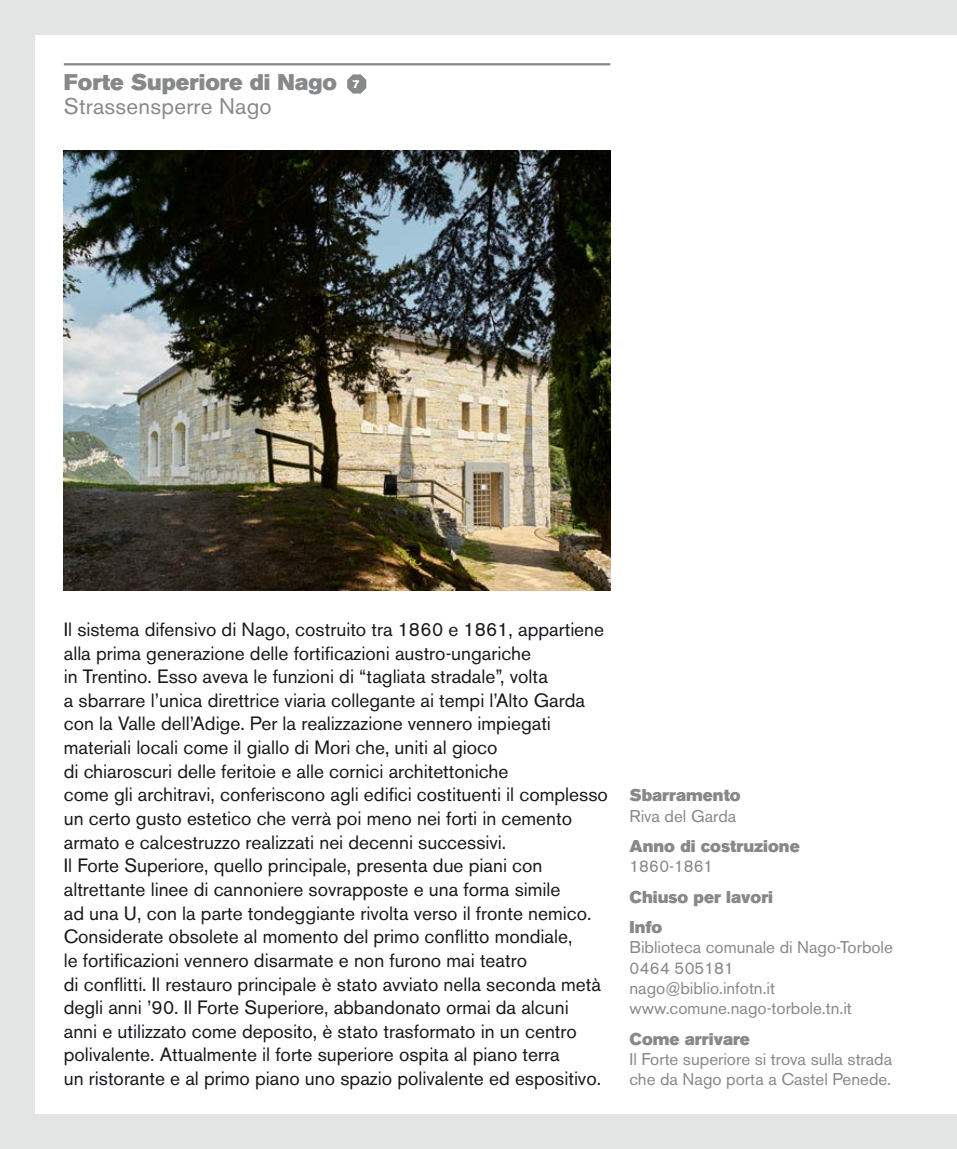
<style>
.page{position:relative;width:957px;height:1149px;background:#fff}
.page>*{position:absolute;margin:0;border:0;box-sizing:border-box;transform-origin:0 0}
.t1{font:22.5px "Akzidenz Grotesk BE Super";color:#87888a}
.t2{font:22.5px "Akzidenz Grotesk BE";letter-spacing:.01em;color:#87888a}
.t3{font:19.12px/23.6px "Akzidenz Grotesk BE";color:#1a171c}
.t4{font:16.88px/20.2px "Akzidenz Grotesk BE";color:#87888a}
.t5{font:16.88px/30.4px "Akzidenz Grotesk BE Super";color:#87888a}
.s1{font-size:11.25px;color:#fff}
</style>
<div class="page">
<div style="left:0;top:0;width:957px;height:1148px;background:#e3e4e4"></div>
<div style="left:35px;top:35px;width:922px;height:1078px;background:#fff"></div>
<hr style="left:64px;top:63px;width:546px;height:2px;background:#87888a">
<svg style="left:347px;top:74px;width:19px;height:19px"></svg>
<img style="left:64px;top:150px;width:546px;height:440px">
<p class="t1" style="left:64px;top:69px;width:297px">Forte Superiore di Nago <span class="s1">7</span></p>
<p class="t2" style="left:64px;top:93px;width:209px">Strassensperre Nago</p>
<p class="t3" style="left:64px;top:617px;width:545px">Il sistema difensivo di Nago, costruito tra 1860 e 1861, appartiene alla prima generazione delle fortificazioni austro-ungariche<br>in Trentino. Esso aveva le funzioni di “tagliata stradale”, volta<br>a sbarrare l’unica direttrice viaria collegante ai tempi l’Alto Garda con la Valle dell’Adige. Per la realizzazione vennero impiegati materiali locali come il giallo di Mori che, uniti al gioco<br>di chiaroscuri delle feritoie e alle cornici architettoniche<br>come gli architravi, conferiscono agli edifici costituenti il complesso un certo gusto estetico che verrà poi meno nei forti in cemento armato e calcestruzzo realizzati nei decenni successivi.<br>Il Forte Superiore, quello principale, presenta due piani con altrettante linee di cannoniere sovrapposte e una forma simile<br>ad una U, con la parte tondeggiante rivolta verso il fronte nemico.<br>Considerate obsolete al momento del primo conflitto mondiale,<br>le fortificazioni vennero disarmate e non furono mai teatro<br>di conflitti. Il restauro principale è stato avviato nella seconda metà degli anni ’90. Il Forte Superiore, abbandonato ormai da alcuni<br>anni e utilizzato come deposito, è stato trasformato in un centro polivalente. Attualmente il forte superiore ospita al piano terra<br>un ristorante e al primo piano uno spazio polivalente ed espositivo.</p>
<p class="t5" style="left:629px;top:780px;width:113px">Sbarramento</p>
<p class="t4" style="left:629px;top:805px;width:108px">Riva del Garda</p>
<p class="t5" style="left:629px;top:830px;width:172px">Anno di costruzione</p>
<p class="t4" style="left:629px;top:856px;width:85px">1860-1861</p>
<p class="t5" style="left:629px;top:881px;width:145px">Chiuso per lavori<br>Info</p>
<p class="t4" style="left:629px;top:937px;width:265px">Biblioteca comunale di Nago-Torbole<br>0464 505181<br>nago@biblio.infotn.it www.comune.nago-torbole.tn.it</p>
<p class="t5" style="left:629px;top:1023px;width:122px">Come arrivare</p>
<p class="t4" style="left:629px;top:1048px;width:264px">Il Forte superiore si trova sulla strada che da Nago porta a Castel Penede.</p>
</div>
